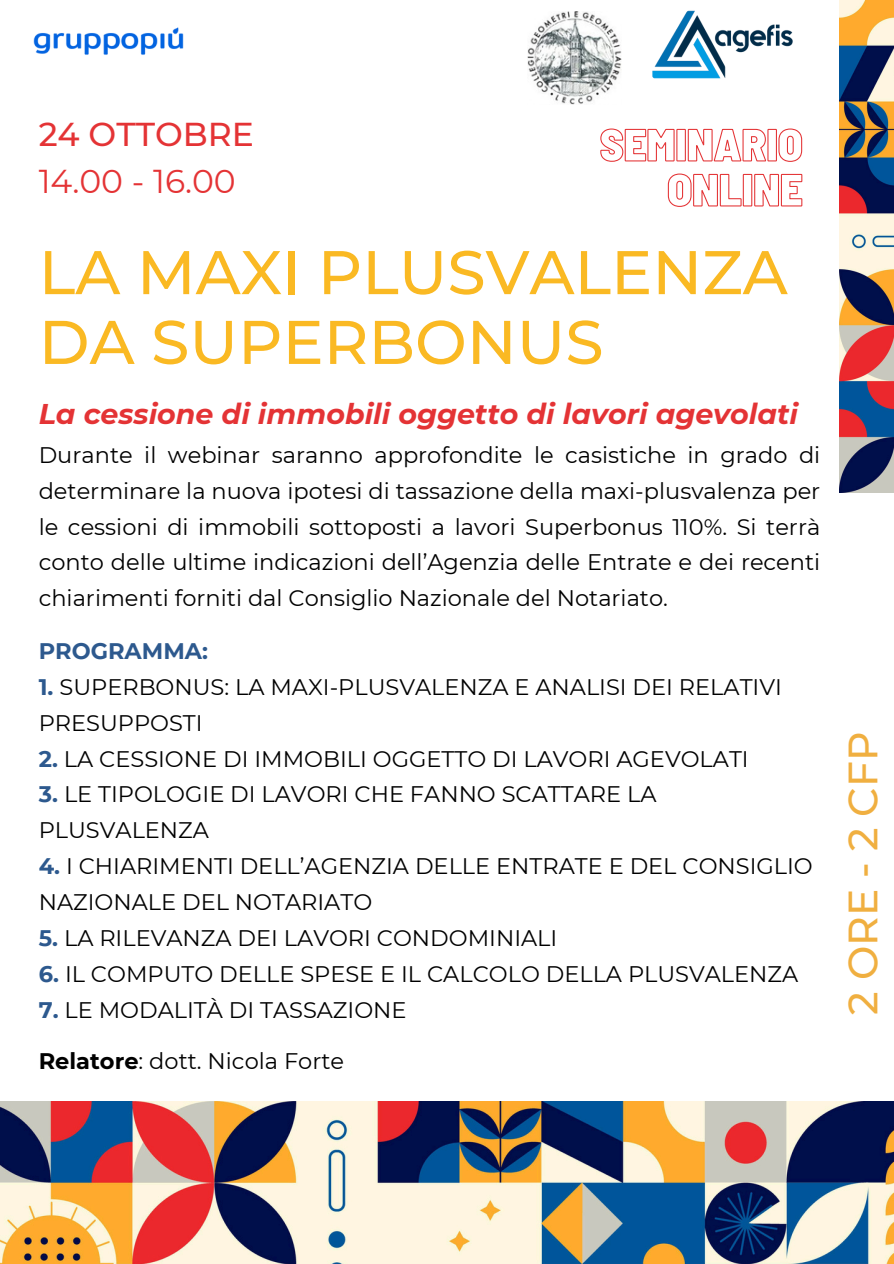
<style>
.page{position:relative;width:894px;height:1264px;background:#fff}
.page>*{position:absolute;margin:0;border:0;box-sizing:border-box;transform-origin:0 0}
.t1{font:500 61.5px/69.8px "Montserrat";color:#fab923}
.t2{font:500 40.8px "Montserrat";color:#f0af40}
.t3{font:33px/46.2px "Montserrat";color:#e43335}
.t4{font:italic 700 28.5px "Montserrat";color:#e43335}
.t5{font:22.5px/35.8px "Montserrat";color:#000}
.t6{font:700 22.5px "Montserrat";color:#2d598e}
.s1{font-weight:500}
.s2{font-weight:700;color:#2d598e}
.s3{font-weight:700}
</style>
<div class="page">
<img style="left:652px;top:10px;width:141px;height:69px">
<img style="left:33px;top:27px;width:151px;height:28px">
<img style="left:839px;top:0;width:54px;height:492px">
<img style="left:1px;top:1101px;width:892px;height:162px">
<svg style="left:600px;top:128px;width:202px;height:79px"></svg>
<img style="left:527px;top:11px;width:94px;height:93px">
<h1 class="t3" style="left:39px;top:111px;width:217px"><span class="s1">24 OTTOBRE<br></span>14.00 - 16.00</h1>
<h2 class="t1" style="left:39px;top:237px;width:750px">LA MAXI PLUSVALENZA<br>DA SUPERBONUS</h2>
<p class="t4" style="left:39px;top:396px;width:760px">La cessione di immobili oggetto di lavori agevolati</p>
<p class="t5" style="left:39px;top:437px;width:782px;text-align:justify">Durante il webinar saranno approfondite le casistiche in grado di determinare la nuova ipotesi di tassazione della maxi-plusvalenza per le cessioni di immobili sottoposti a lavori Superbonus 110%. Si terrà conto delle ultime indicazioni dell’Agenzia delle Entrate e dei recenti chiarimenti forniti dal Consiglio Nazionale del Notariato.</p>
<p class="t6" style="left:39px;top:637px;width:171px">PROGRAMMA:</p>
<p class="t5" style="left:39px;top:668px;width:744px"><span class="s2">1.</span> SUPERBONUS: LA MAXI-PLUSVALENZA E ANALISI DEI RELATIVI<br>PRESUPPOSTI</p>
<p class="t5" style="left:39px;top:740px;width:711px"><span class="s2">2.</span> LA CESSIONE DI IMMOBILI OGGETTO DI LAVORI AGEVOLATI</p>
<p class="t5" style="left:39px;top:776px;width:619px"><span class="s2">3.</span> LE TIPOLOGIE DI LAVORI CHE FANNO SCATTARE LA<br>PLUSVALENZA</p>
<p class="t5" style="left:39px;top:848px;width:775px"><span class="s2">4.</span> I CHIARIMENTI DELL’AGENZIA DELLE ENTRATE E DEL CONSIGLIO<br>NAZIONALE DEL NOTARIATO</p>
<p class="t5" style="left:39px;top:920px;width:520px"><span class="s2">5.</span> LA RILEVANZA DEI LAVORI CONDOMINIALI</p>
<p class="t5" style="left:39px;top:955px;width:761px"><span class="s2">6.</span> IL COMPUTO DELLE SPESE E IL CALCOLO DELLA PLUSVALENZA</p>
<p class="t5" style="left:39px;top:991px;width:369px"><span class="s2">7.</span> LE MODALITÀ DI TASSAZIONE</p>
<p class="t5" style="left:39px;top:1042px;width:307px"><span class="s3">Relatore</span>: dott. Nicola Forte</p>
<p class="t2" style="left:837px;top:1014px;width:284px;rotate:-90deg">2ORE-2CFP</p>
</div>
